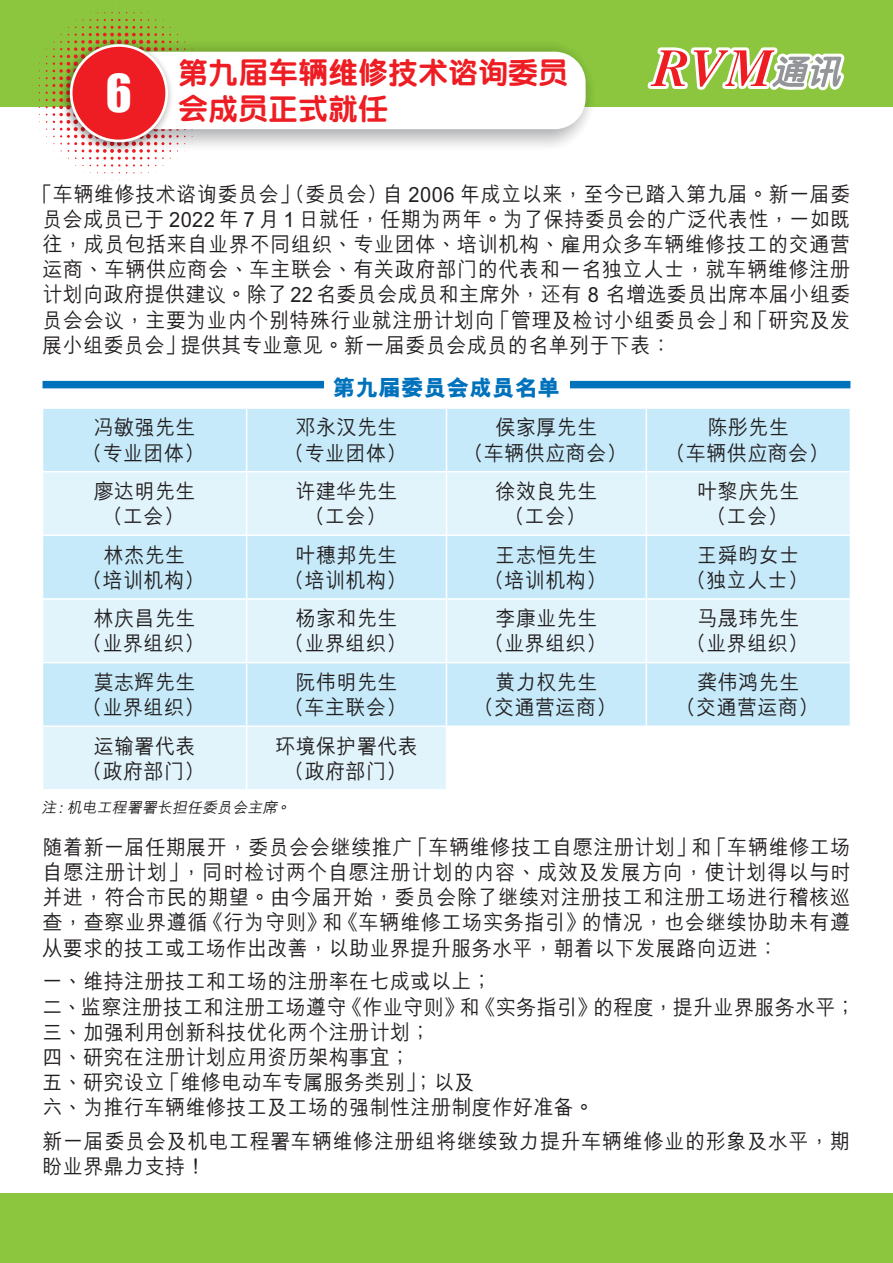
<style>
.page{position:relative;width:893px;height:1263px;background:#fff}
.page>*{position:absolute;margin:0;border:0;box-sizing:border-box;transform-origin:0 0}
.t1{font:48px "Impact";color:#fff}
.t2{font:800 30px/36px "M Yuen HKS";color:#ee1d23}
.t3{font:800 22.5px "M Hei HKS";letter-spacing:.01em;color:#0072bc}
.t4{font:500 21px/25.2px "M Hei HKS";letter-spacing:.025em;color:#231f20;text-align:center;scale:.95 1}
.t5{font:italic 500 15px "M Hei HKS";color:#231f20}
</style>
<div class="page">
<div style="left:0;top:0;width:893px;height:106px;background:#8bc63e"></div>
<div style="left:0;top:1193px;width:893px;height:70px;background:#8bc63e"></div>
<svg style="left:193px;top:45px;width:405px;height:102px"></svg>
<div style="left:90px;top:52px;width:496px;height:77px;background:#fff;border-radius:31px"></div>
<svg style="left:46px;top:12px;width:147px;height:162px"></svg>
<svg style="left:643px;top:47px;width:205px;height:60px"></svg>
<div style="left:43px;top:409px;width:807px;height:62px;background:#c6eafa"></div>
<svg style="left:43px;top:472px;width:807px;height:317px;background:#d5effb"></svg>
<svg style="left:447px;top:727px;width:403px;height:62px"></svg>
<hr style="left:246px;top:409px;width:1px;height:62px;background:#fff">
<hr style="left:446px;top:409px;width:1px;height:62px;background:#fff">
<hr style="left:646px;top:409px;width:1px;height:62px;background:#fff">
<hr style="left:246px;top:472px;width:1px;height:63px;background:#fff">
<hr style="left:446px;top:472px;width:1px;height:63px;background:#fff">
<hr style="left:646px;top:472px;width:1px;height:63px;background:#fff">
<hr style="left:42px;top:535px;width:205px;height:1px;background:#fff">
<hr style="left:247px;top:535px;width:199px;height:1px;background:#fff">
<hr style="left:246px;top:536px;width:1px;height:62px;background:#fff">
<hr style="left:446px;top:535px;width:200px;height:1px;background:#fff">
<hr style="left:446px;top:536px;width:1px;height:62px;background:#fff">
<hr style="left:646px;top:535px;width:205px;height:1px;background:#fff">
<hr style="left:646px;top:536px;width:1px;height:62px;background:#fff">
<hr style="left:42px;top:598px;width:205px;height:2px;background:#fff">
<hr style="left:247px;top:598px;width:199px;height:2px;background:#fff">
<hr style="left:246px;top:600px;width:1px;height:62px;background:#fff">
<hr style="left:446px;top:598px;width:200px;height:2px;background:#fff">
<hr style="left:446px;top:600px;width:1px;height:62px;background:#fff">
<hr style="left:646px;top:598px;width:205px;height:2px;background:#fff">
<hr style="left:646px;top:600px;width:1px;height:62px;background:#fff">
<hr style="left:42px;top:662px;width:205px;height:1px;background:#fff">
<hr style="left:247px;top:662px;width:199px;height:1px;background:#fff">
<hr style="left:246px;top:663px;width:1px;height:62px;background:#fff">
<hr style="left:446px;top:662px;width:200px;height:1px;background:#fff">
<hr style="left:446px;top:663px;width:1px;height:62px;background:#fff">
<hr style="left:646px;top:662px;width:205px;height:1px;background:#fff">
<hr style="left:646px;top:663px;width:1px;height:62px;background:#fff">
<hr style="left:42px;top:725px;width:205px;height:2px;background:#fff">
<hr style="left:247px;top:725px;width:199px;height:2px;background:#fff">
<hr style="left:246px;top:727px;width:1px;height:62px;background:#fff">
<hr style="left:446px;top:725px;width:200px;height:2px;background:#fff">
<hr style="left:446px;top:727px;width:1px;height:62px;background:#fff">
<hr style="left:646px;top:725px;width:205px;height:2px;background:#fff">
<hr style="left:646px;top:727px;width:1px;height:62px;background:#fff">
<div style="left:43px;top:381px;width:807px;height:7px;background:#0072bc"></div>
<div style="left:324px;top:376px;width:245px;height:23px;background:#fff"></div>
<h1 class="t1" style="left:106px;top:56px;width:28px">6</h1>
<h2 class="t2" style="left:178px;top:52px;width:391px">第九屆車輛維修技術諮詢委員會成員正式就任</h2>
<p class="t4" style="left:43px;top:180px;width:852px;text-align:justify;text-indent:-10px">「車輛維修技術諮詢委員會」（委員會）自 2006 年成立以來，至今已踏入第九屆。新一屆委員會成員已於 2022 年 7 月 1 日就任，任期為兩年。為了保持委員會的廣泛代表性，一如既往，成員包括來自業界不同組織、專業團體、培訓機構、僱用眾多車輛維修技工的交通營運商、車輛供應商會、車主聯會、有關政府部門的代表和一名獨立人士，就車輛維修註冊計劃向政府提供建議。除了22名委員會成員和主席外，還有 8 名增選委員出席本屆小組委員會會議，主要為業內個別特殊行業就註冊計劃向「管理及檢討小組委員會」和「研究及發展小組委員會」提供其專業意見。新一屆委員會成員的名單列於下表：</p>
<p class="t3" style="left:333px;top:373px;width:229px">第九屆委員會成員名單</p>
<p class="t4" style="left:82px;top:413px;width:130px">馮敏強先生（專業團體）</p>
<p class="t4" style="left:284px;top:413px;width:130px">鄧永漢先生（專業團體）</p>
<p class="t4" style="left:464px;top:413px;width:173px">侯家厚先生<br>（車輛供應商會）</p>
<p class="t4" style="left:666px;top:413px;width:173px">陳彤先生<br>（車輛供應商會）</p>
<p class="t4" style="left:94px;top:477px;width:109px">廖達明先生（工會）</p>
<p class="t4" style="left:296px;top:477px;width:109px">許建華先生（工會）</p>
<p class="t4" style="left:496px;top:477px;width:109px">徐效良先生（工會）</p>
<p class="t4" style="left:697px;top:477px;width:109px">葉黎慶先生（工會）</p>
<p class="t4" style="left:82px;top:541px;width:130px">林杰先生<br>（培訓機構）</p>
<p class="t4" style="left:284px;top:541px;width:130px">葉穗邦先生（培訓機構）</p>
<p class="t4" style="left:484px;top:541px;width:130px">王志恆先生（培訓機構）</p>
<p class="t4" style="left:686px;top:541px;width:130px">王舜昀女士（獨立人士）</p>
<p class="t4" style="left:82px;top:604px;width:130px">林慶昌先生（業界組織）</p>
<p class="t4" style="left:284px;top:604px;width:130px">楊家和先生（業界組織）</p>
<p class="t4" style="left:484px;top:604px;width:130px">李康業先生（業界組織）</p>
<p class="t4" style="left:686px;top:604px;width:130px">馬晟瑋先生（業界組織）</p>
<p class="t4" style="left:82px;top:668px;width:130px">莫志輝先生（業界組織）</p>
<p class="t4" style="left:284px;top:668px;width:130px">阮偉明先生（車主聯會）</p>
<p class="t4" style="left:474px;top:668px;width:152px">黃力權先生<br>（交通營運商）</p>
<p class="t4" style="left:676px;top:668px;width:152px">龔偉鴻先生<br>（交通營運商）</p>
<p class="t4" style="left:82px;top:732px;width:130px">運輸署代表（政府部門）</p>
<p class="t4" style="left:275px;top:732px;width:152px">環境保護署代表（政府部門）</p>
<p class="t5" style="left:42px;top:797px;width:254px">註: 機電工程署署長擔任委員會主席。</p>
<p class="t4" style="left:43px;top:833px;width:852px;text-align:justify">隨着新一屆任期展開，委員會會繼續推廣「車輛維修技工自願註冊計劃」和「車輛維修工場自願註冊計劃」，同時檢討兩個自願註冊計劃的內容、成效及發展方向，使計劃得以與時並進，符合市民的期望。由今屆開始，委員會除了繼續對註冊技工和註冊工場進行稽核巡查，查察業界遵循《行為守則》和《車輛維修工場實務指引》的情況，也會繼續協助未有遵從要求的技工或工場作出改善，以助業界提升服務水平，朝着以下發展路向邁進：</p>
<p class="t4" style="left:43px;top:967px;width:857px;text-align:left">一、維持註冊技工和工場的註冊率在七成或以上；<br>二、監察註冊技工和註冊工場遵守《作業守則》和《實務指引》的程度，提升業界服務水平；三、加強利用創新科技優化兩個註冊計劃；<br>四、研究在註冊計劃應用資歷架構事宜；<br>五、研究設立「維修電動車專屬服務類別」；以及<br>六、為推行車輛維修技工及工場的強制性註冊制度作好準備。</p>
<p class="t4" style="left:43px;top:1127px;width:852px;text-align:left">新一屆委員會及機電工程署車輛維修註冊組將繼續致力提升車輛維修業的形象及水平，期盼業界鼎力支持！</p>
</div>
